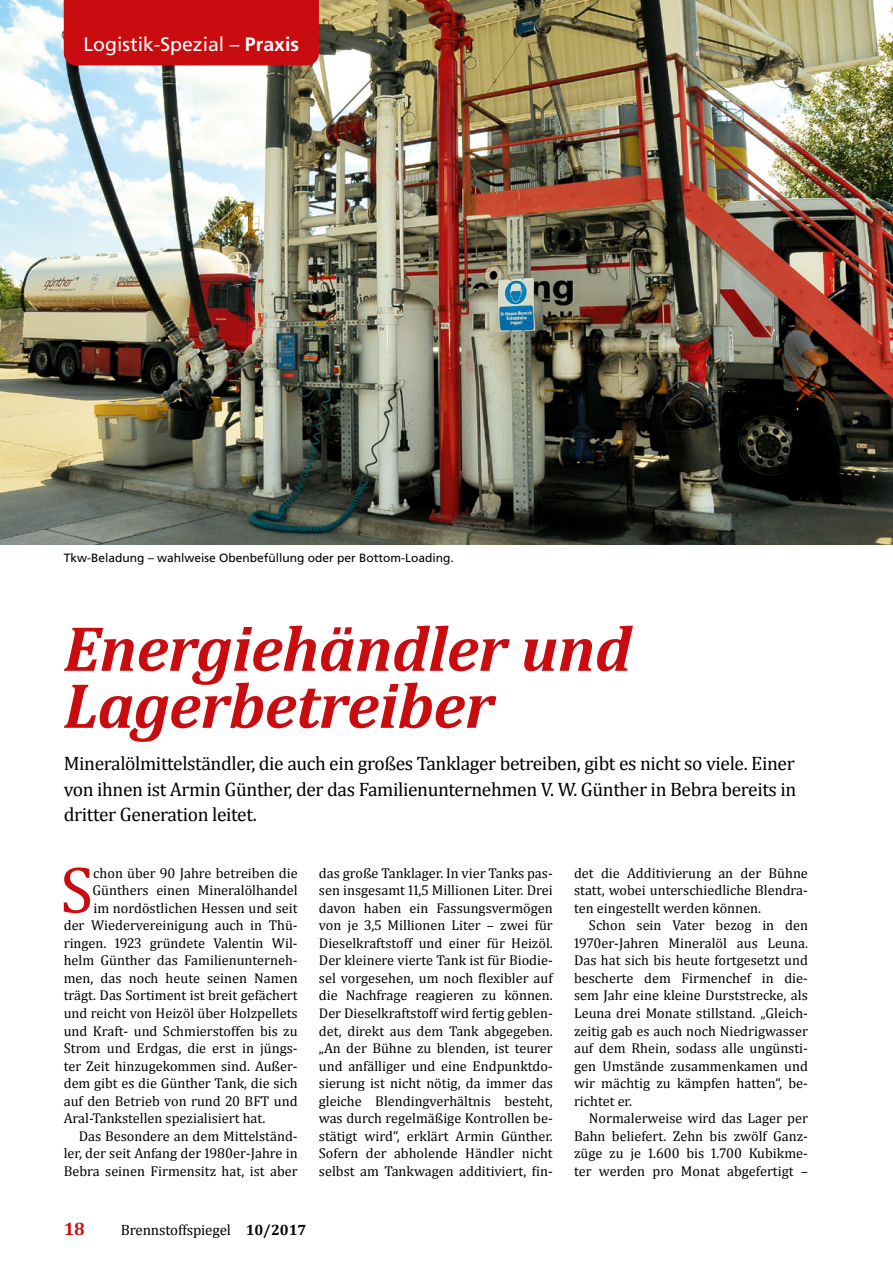
<style>
.page{position:relative;width:893px;height:1263px;background:#fff}
.page>*{position:absolute;margin:0;border:0;box-sizing:border-box;transform-origin:0 0}
.t1{font:66.9px "Cambria";color:#c90c0f}
.t2{font:italic 700 64.5px/57px "Cambria";letter-spacing:-.01em;color:#c90c0f}
.t3{font:19.5px/25.5px "Cambria";letter-spacing:-.02em;color:#000;text-align:justify}
.t4{font:19.5px "Frutiger LT Std";color:#fff}
.t5{font:700 18px "Cambria";color:#c90c0f}
.t6{font:15px "Cambria";letter-spacing:-.01em;color:#000}
.t7{font:14.25px/17.5px "Cambria";color:#000;text-align:justify}
.t8{font:12px "Frutiger LT Std";color:#000}
.s1{font-weight:700}
</style>
<div class="page">
<img style="left:0;top:0;width:893px;height:544px">
<div style="left:64px;top:0;width:255px;height:65px;background:#c90c0f"></div>
<h3 class="t4" style="left:84px;top:33px;width:217px">Logistik-Spezial – <span class="s1">Praxis</span></h3>
<p class="t8" style="left:64px;top:550px;width:392px">Tkw-Beladung – wahlweise Obenbefüllung oder per Bottom-Loading.</p>
<h2 class="t2" style="left:64px;top:619px;width:569px">Energiehändler und<br>Lagerbetreiber</h2>
<h3 class="t3" style="left:64px;top:750px;width:734px">Mineralölmittelständler, die auch ein großes Tanklager betreiben, gibt es nicht so viele. Einer von ihnen ist Armin Günther, der das Familienunternehmen V. W. Günther in Bebra bereits in dritter Generation leitet.</h3>
<h1 class="t1" style="left:60px;top:849px;width:35px">S</h1>
<p class="t7" style="left:93px;top:863px;width:206px">chon über 90 Jahre betreiben die</p>
<p class="t7" style="left:93px;top:881px;width:207px">Günthers einen Mineralölhandel</p>
<p class="t7" style="left:94px;top:899px;width:206px">im nordöstlichen Hessen und seit</p>
<p class="t7" style="left:64px;top:916px;width:235px">der Wiedervereinigung auch in Thü-</p>
<p class="t7" style="left:64px;top:934px;width:235px">ringen. 1923 gründete Valentin Wil-</p>
<p class="t7" style="left:64px;top:951px;width:235px">helm Günther das Familienunterneh-</p>
<p class="t7" style="left:64px;top:969px;width:235px">men, das noch heute seinen Namen</p>
<p class="t7" style="left:64px;top:986px;width:235px">trägt. Das Sortiment ist breit gefächert</p>
<p class="t7" style="left:64px;top:1004px;width:235px">und reicht von Heizöl über Holzpellets</p>
<p class="t7" style="left:64px;top:1021px;width:235px">und Kraft- und Schmierstoffen bis zu</p>
<p class="t7" style="left:64px;top:1039px;width:235px">Strom und Erdgas, die erst in jüngs-</p>
<p class="t7" style="left:64px;top:1057px;width:235px">ter Zeit hinzugekommen sind. Außer-</p>
<p class="t7" style="left:64px;top:1074px;width:235px">dem gibt es die Günther Tank, die sich</p>
<p class="t7" style="left:64px;top:1092px;width:235px">auf den Betrieb von rund 20 BFT und</p>
<p class="t7" style="left:64px;top:1109px;width:203px">Aral-Tankstellen spezialisiert hat.</p>
<p class="t7" style="left:79px;top:1127px;width:220px">Das Besondere an dem Mittelständ-</p>
<p class="t7" style="left:64px;top:1144px;width:235px">ler, der seit Anfang der 1980er-Jahre in</p>
<p class="t7" style="left:64px;top:1162px;width:235px">Bebra seinen Firmensitz hat, ist aber</p>
<p class="t7" style="left:319px;top:863px;width:235px">das große Tanklager. In vier Tanks pas&shy;sen insgesamt 11,5 Millionen Liter. Drei davon haben ein Fassungsvermögen von je 3,5 Millionen Liter – zwei für Dieselkraftstoff und einer für Heizöl.<br>Der kleinere vierte Tank ist für Biodie&shy;sel vorgesehen, um noch flexibler auf die Nachfrage reagieren zu können.<br>Der Dieselkraftstoff wird fertig geblen&shy;det, direkt aus dem Tank abgegeben. „An der Bühne zu blenden, ist teurer und anfälliger und eine Endpunktdo&shy;sierung ist nicht nötig, da immer das gleiche Blendingverhältnis besteht, was durch regelmäßige Kontrollen be&shy;stätigt wird“, erklärt Armin Günther.<br>Sofern der abholende Händler nicht selbst am Tankwagen additiviert, fin-</p>
<p class="t7" style="left:574px;top:863px;width:235px">det die Additivierung an der Bühne statt, wobei unterschiedliche Blendra&shy;ten eingestellt werden können.</p>
<p class="t7" style="left:574px;top:916px;width:235px;text-indent:15px">Schon sein Vater bezog in den 1970er-Jahren Mineralöl aus Leuna.<br>Das hat sich bis heute fortgesetzt und bescherte dem Firmenchef in die&shy;sem Jahr eine kleine Durststrecke, als Leuna drei Monate stillstand. „Gleich&shy;zeitig gab es auch noch Niedrigwasser auf dem Rhein, sodass alle ungünsti&shy;gen Umstände zusammenkamen und wir mächtig zu kämpfen hatten“, be&shy;richtet er.</p>
<p class="t7" style="left:574px;top:1109px;width:235px;text-indent:15px">Normalerweise wird das Lager per Bahn beliefert. Zehn bis zwölf Ganz&shy;züge zu je 1.600 bis 1.700 Kubikme&shy;ter werden pro Monat abgefertigt –</p>
<p class="t5" style="left:64px;top:1218px;width:23px">18</p>
<p class="t6" style="left:121px;top:1221px;width:187px">Brennstoffspiegel <span class="s1">10/ 2017</span></p>
</div>
